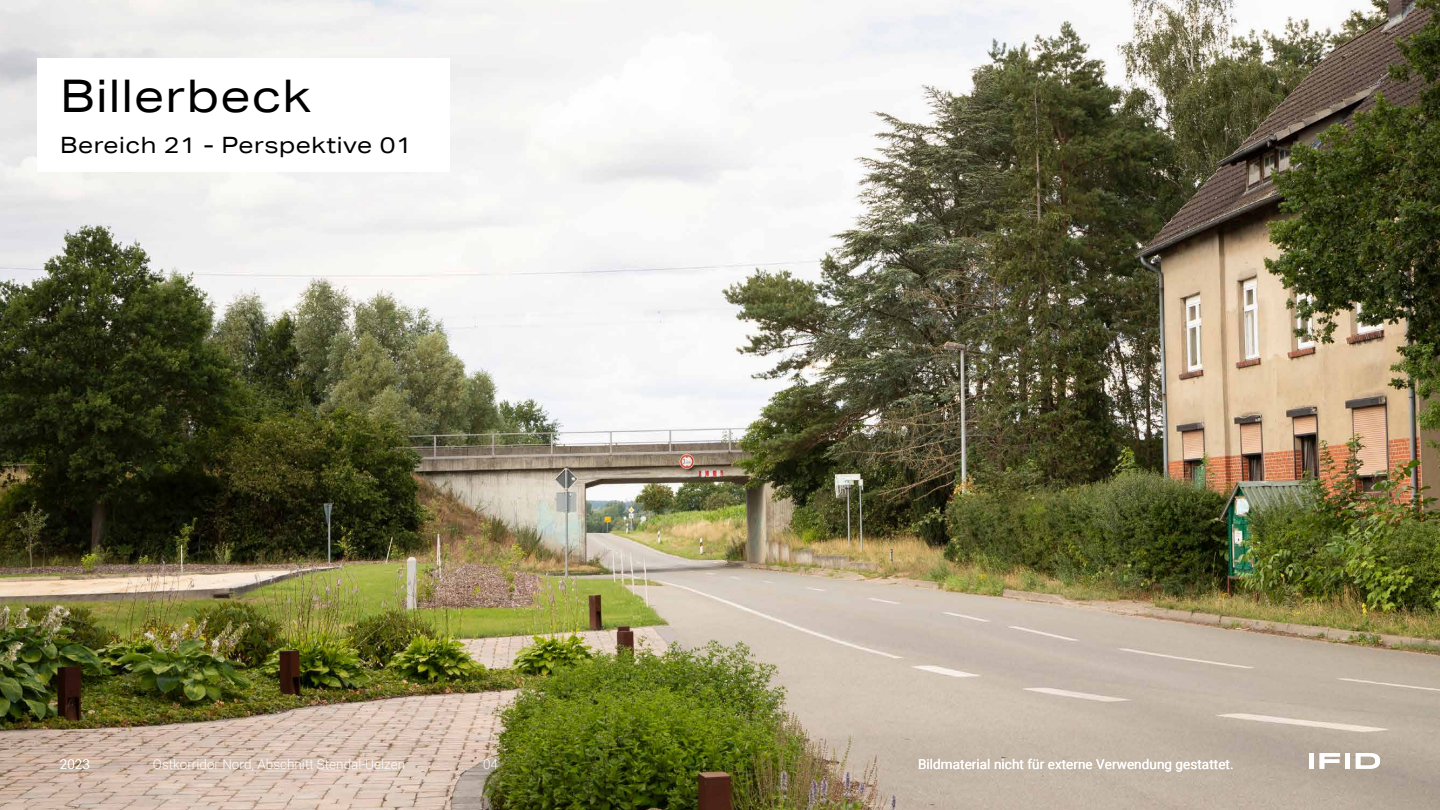
<style>
.page{position:relative;width:1440px;height:810px;background:#fff}
.page>*{position:absolute;margin:0;border:0;box-sizing:border-box;transform-origin:0 0}
.t1{font:45px "Aktiv Grotesk Ex";letter-spacing:.025em;color:#000}
.t2{font:22.5px "Aktiv Grotesk Ex";letter-spacing:.025em;color:#000}
.t3{font:300 13.5px "Roboto";color:#fff}
.t4{font:13.5px "Roboto";letter-spacing:.005em;color:#fff}
</style>
<div class="page">
<img style="left:0;top:0;width:1440px;height:810px">
<div style="left:37px;top:58px;width:413px;height:114px;background:#fff"></div>
<div style="left:1309px;top:753px;width:5px;height:16px;background:#fff"></div>
<svg style="left:1320px;top:753px;width:20px;height:16px"></svg>
<div style="left:1345px;top:753px;width:5px;height:16px;background:#fff"></div>
<svg style="left:1356px;top:753px;width:24px;height:16px"></svg>
<h1 class="t1" style="left:60px;top:69px;width:252px">Billerbeck</h1>
<h2 class="t2" style="left:60px;top:131px;width:353px">Bereich 21 - Perspektive 01</h2>
<p class="t3" style="left:60px;top:754px;width:31px">2023</p>
<p class="t3" style="left:153px;top:754px;width:254px">Ostkorridor Nord, Abschnitt Stendal-Uelzen</p>
<p class="t4" style="left:918px;top:754px;width:317px">Bildmaterial nicht für externe Verwendung gestattet.</p>
<p class="t3" style="left:168px;top:754px;width:223px">OKN-ABS Uelzen - Stendal Gestaltung</p>
<p class="t3" style="left:483px;top:754px;width:16px">04</p>
</div>
